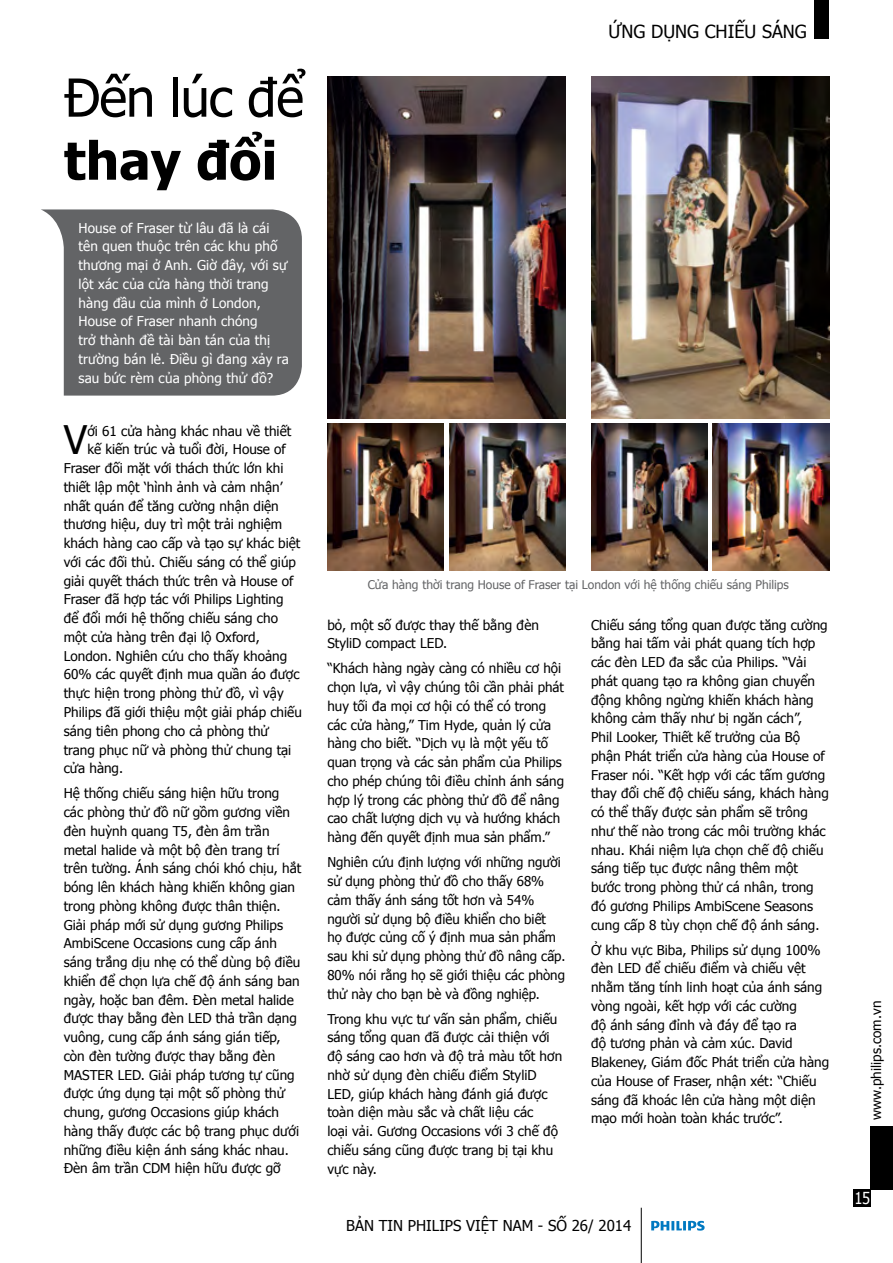
<style>
.page{position:relative;width:893px;height:1263px;background:#fff}
.page>*{position:absolute;margin:0;border:0;box-sizing:border-box;transform-origin:0 0}
.t1{font:52.5px "Tahoma";letter-spacing:-.02em;color:#000}
.t2{font:700 52.5px "Tahoma";color:#000}
.t3{font:39.3px "Tahoma";color:#000}
.t4{font:18px "Tahoma";color:#000}
.t5{font:16.5px "Tahoma";color:#fff;scale:.9 1}
.t6{font:15px "Tahoma";color:#000}
.t7{font:13.5px/18.8px "Tahoma";color:#000}
.t8{font:13.5px/18.8px "Tahoma";letter-spacing:.01em;color:#fff}
.t9{font:12px "Tahoma";color:#636466}
</style>
<div class="page">
<svg style="left:41px;top:209px;width:261px;height:187px;background:#727374"></svg>
<div style="left:814px;top:0;width:15px;height:38px;background:#000"></div>
<div style="left:871px;top:1125px;width:22px;height:64px;background:#000"></div>
<div style="left:854px;top:1189px;width:17px;height:17px;background:#000"></div>
<hr style="left:641px;top:1208px;width:1px;height:55px;background:#000">
<svg style="left:651px;top:1221px;width:54px;height:9px"></svg>
<img style="left:327px;top:423px;width:117px;height:148px">
<img style="left:449px;top:423px;width:117px;height:148px">
<img style="left:591px;top:423px;width:116px;height:148px">
<img style="left:713px;top:423px;width:116px;height:148px">
<img style="left:327px;top:77px;width:239px;height:341px">
<img style="left:591px;top:77px;width:238px;height:341px">
<h1 class="t1" style="left:64px;top:62px;width:243px">Đến lúc để</h1>
<h1 class="t2" style="left:64px;top:124px;width:215px">thay đổi</h1>
<p class="t8" style="left:79px;top:218px;width:212px">House of Fraser từ lâu đã là cái tên quen thuộc trên các khu phố thương mại ở Anh. Giờ đây, với sự lột xác của cửa hàng thời trang hàng đầu của mình ở London,<br>House of Fraser nhanh chóng<br>trở thành đề tài bàn tán của thị trường bán lẻ. Điều gì đang xảy ra sau bức rèm của phòng thử đồ?</p>
<h2 class="t3" style="left:64px;top:414px;width:25px">V</h2>
<p class="t7" style="left:87px;top:421px;width:205px">ới 61 cửa hàng khác nhau về thiết</p>
<p class="t7" style="left:87px;top:439px;width:200px">kế kiến trúc và tuổi đời, House of</p>
<p class="t7" style="left:64px;top:458px;width:221px">Fraser đối mặt với thách thức lớn khi</p>
<p class="t7" style="left:64px;top:477px;width:220px">thiết lập một ‘hình ảnh và cảm nhận’</p>
<p class="t7" style="left:64px;top:496px;width:216px">nhất quán để tăng cường nhận diện</p>
<p class="t7" style="left:64px;top:514px;width:220px">thương hiệu, duy trì một trải nghiệm</p>
<p class="t7" style="left:64px;top:533px;width:238px">khách hàng cao cấp và tạo sự khác biệt</p>
<p class="t7" style="left:64px;top:552px;width:234px">với các đối thủ. Chiếu sáng có thể giúp</p>
<p class="t7" style="left:64px;top:571px;width:231px">giải quyết thách thức trên và House of</p>
<p class="t7" style="left:64px;top:590px;width:221px">Fraser đã hợp tác với Philips Lighting</p>
<p class="t7" style="left:64px;top:608px;width:216px">để đổi mới hệ thống chiếu sáng cho</p>
<p class="t7" style="left:64px;top:627px;width:198px">một cửa hàng trên đại lộ Oxford,</p>
<p class="t7" style="left:64px;top:646px;width:225px">London. Nghiên cứu cho thấy khoảng</p>
<p class="t7" style="left:64px;top:665px;width:238px">60% các quyết định mua quần áo được</p>
<p class="t7" style="left:64px;top:683px;width:221px">thực hiện trong phòng thử đồ, vì vậy</p>
<p class="t7" style="left:64px;top:702px;width:240px">Philips đã giới thiệu một giải pháp chiếu</p>
<p class="t7" style="left:64px;top:721px;width:206px">sáng tiên phong cho cả phòng thử</p>
<p class="t7" style="left:64px;top:740px;width:229px">trang phục nữ và phòng thử chung tại</p>
<p class="t7" style="left:64px;top:758px;width:61px">cửa hàng.</p>
<p class="t7" style="left:64px;top:783px;width:239px">Hệ thống chiếu sáng hiện hữu trong các phòng thử đồ nữ gồm gương viền đèn huỳnh quang T5, đèn âm trần metal halide và một bộ đèn trang trí trên tường. Ánh sáng chói khó chịu, hắt bóng lên khách hàng khiến không gian trong phòng không được thân thiện.<br>Giải pháp mới sử dụng gương Philips<br>AmbiScene Occasions cung cấp ánh sáng trắng dịu nhẹ có thể dùng bộ điều khiển để chọn lựa chế độ ánh sáng ban ngày, hoặc ban đêm. Đèn metal halide được thay bằng đèn LED thả trần dạng vuông, cung cấp ánh sáng gián tiếp, còn đèn tường được thay bằng đèn<br>MAS</p>
<p class="t7" style="left:64px;top:1065px;width:237px;text-indent:26px">TER LED. Giải pháp tương tự cũng được ứng dụng tại một số phòng thử chung, gương Occasions giúp khách hàng thấy được các bộ trang phục dưới những điều kiện ánh sáng khác nhau.<br>Đèn âm trần CDM hiện hữu được gỡ</p>
<h3 class="t4" style="left:608px;top:20px;width:187px">Ứng dụng CHIẾU SÁNG</h3>
<p class="t9" style="left:368px;top:577px;width:423px">Cửa hàng thời trang House of Fraser tại London với hệ thống chiếu sáng Philips</p>
<p class="t7" style="left:327px;top:615px;width:213px">bỏ, một số được thay thế bằng đèn<br>StyliD compact LED.</p>
<p class="t7" style="left:327px;top:658px;width:238px">“Khách hàng ngày càng có nhiều cơ hội chọn lựa, vì vậy chúng tôi cần phải phát huy tối đa mọi cơ hội có thể có trong các cửa hàng,” Tim Hyde, quản lý cửa hàng cho biết. “Dịch vụ là một yếu tố quan trọng và các sản phẩm của Philips cho phép chúng tôi điều chỉnh ánh sáng hợp lý trong các phòng thử đồ để nâng cao chất lượng dịch vụ và hướng khách hàng đến quyết định mua sản phẩm.”</p>
<p class="t7" style="left:327px;top:852px;width:240px">Nghiên cứu định lượng với những người sử dụng phòng thử đồ cho thấy 68% cảm thấy ánh sáng tốt hơn và 54% người sử dụng bộ điều khiển cho biết<br>họ được củng cố ý định mua sản phẩm sau khi sử dụng phòng thử đồ nâng cấp.<br>80% nói rằng họ sẽ giới thiệu các phòng thử này cho bạn bè và đồng nghiệp.</p>
<p class="t7" style="left:327px;top:1009px;width:236px">Trong khu vực tư vấn sản phẩm, chiếu sáng tổng quan đã được cải thiện với độ sáng cao hơn và độ trả màu tốt hơn nhờ sử dụng đèn chiếu điểm StyliD<br>LED, giúp khách hàng đánh giá được toàn diện màu sắc và chất liệu các<br>loại vải. Gương Occasions với 3 chế độ chiếu sáng cũng được trang bị tại khu vực này.</p>
<p class="t7" style="left:591px;top:615px;width:239px">Chiếu sáng tổng quan được tăng cường bằng hai tấm vải phát quang tích hợp các đèn LED đa sắc của Philips. “Vải phát quang tạo ra không gian chuyển động không ngừng khiến khách hàng không cảm thấy như bị ngăn cách”,<br>Phil Looker, Thiết kế trưởng của Bộ phận Phát triển cửa hàng của House of Fraser nói. “Kết hợp với các tấm gương thay đổi chế độ chiếu sáng, khách hàng có thể thấy được sản phẩm sẽ trông như thế nào trong các môi trường khác nhau. Khái niệm lựa chọn chế độ chiếu sáng tiếp tục được nâng thêm một bước trong phòng thử cá nhân, trong đó gương Philips AmbiScene Seasons cung cấp 8 tùy chọn chế độ ánh sáng.</p>
<p class="t7" style="left:591px;top:940px;width:240px">Ở khu vực Biba, Philips sử dụng 100% đèn LED để chiếu điểm và chiếu vệt nhằm tăng tính linh hoạt của ánh sáng vòng ngoài, kết hợp với các cường<br>độ ánh sáng đỉnh và đáy để tạo ra<br>độ tương phản và cảm xúc. David<br>Blakeney, Giám đốc Phát triển cửa hàng của House of Fraser, nhận xét: “Chiếu sáng đã khoác lên cửa hàng một diện mạo mới hoàn toàn khác trước”.</p>
<p class="t6" style="left:346px;top:1215px;width:287px">Bản tin Philips Việt Nam - Số 26/ 2014</p>
<p class="t7" style="left:866px;top:1120px;width:120px;rotate:-90deg">www.philips.com.vn</p>
<p class="t5" style="left:854px;top:1187px;width:19px">15</p>
</div>
